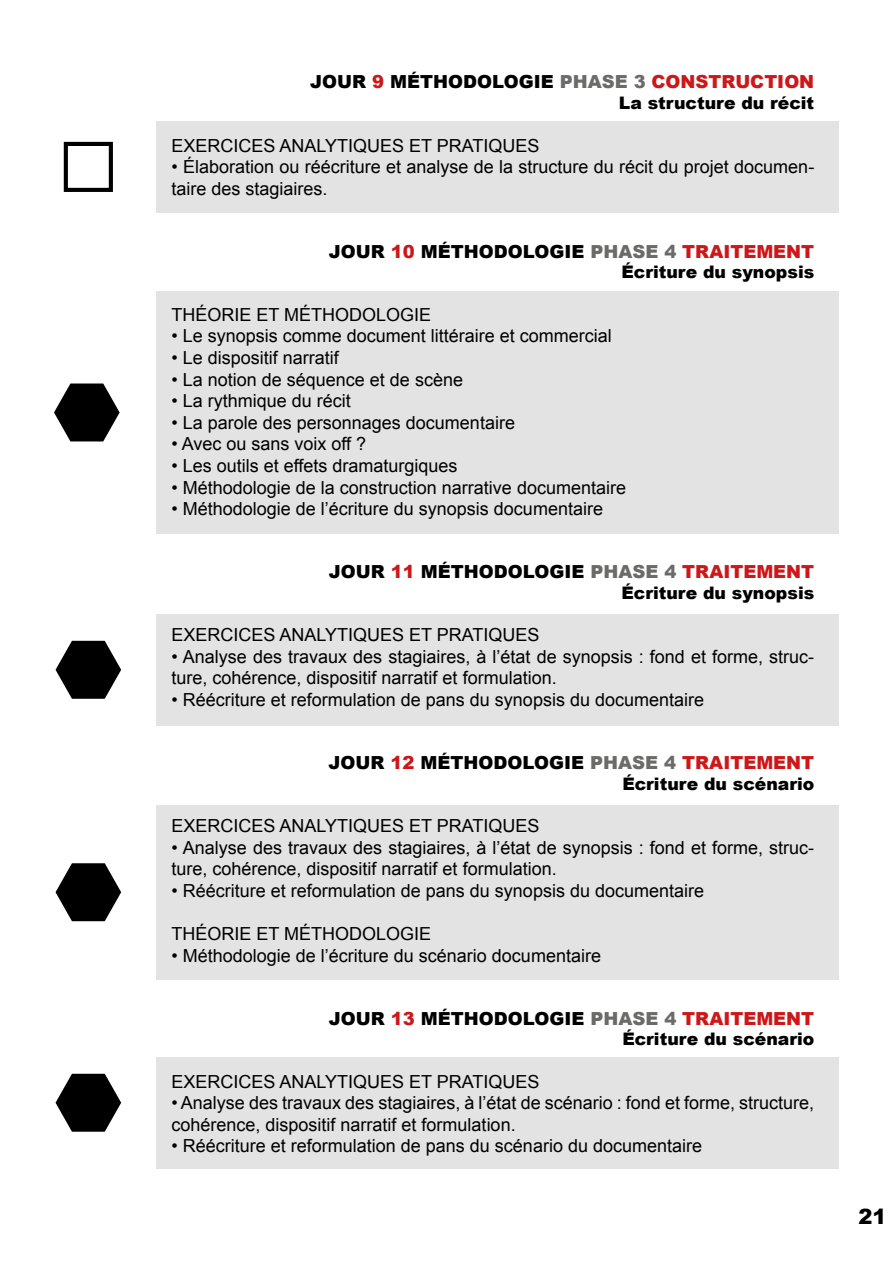
<style>
.page{position:relative;width:893px;height:1263px;background:#fff}
.page>*{position:absolute;margin:0;border:0;box-sizing:border-box;transform-origin:0 0}
.t1{font:900 21px "Arial";color:#000}
.t2{font:18px/21.6px "Arial";color:#000}
.t3{font:900 18px "Arial";color:#000}
.t4{font:900 17.25px "Arial";color:#000}
.s1{color:#cd1719}
.s2{color:#6b6b6a}
</style>
<div class="page">
<div style="left:157px;top:121px;width:682px;height:92px;background:#e3e3e3"></div>
<div style="left:157px;top:614px;width:682px;height:111px;background:#e3e3e3"></div>
<div style="left:157px;top:1057px;width:682px;height:111px;background:#e3e3e3"></div>
<div style="left:157px;top:291px;width:682px;height:243px;background:#e3e3e3"></div>
<div style="left:157px;top:805px;width:682px;height:175px;background:#e3e3e3"></div>
<div style="left:64px;top:142px;width:49px;height:50px;border:4px solid #000"></div>
<svg style="left:54px;top:383px;width:66px;height:58px"></svg>
<svg style="left:56px;top:641px;width:65px;height:58px"></svg>
<svg style="left:56px;top:863px;width:65px;height:58px"></svg>
<svg style="left:56px;top:1074px;width:65px;height:58px"></svg>
<p class="t3" style="left:310px;top:69px;width:506px">JOUR <span class="s1">9</span> MÉTHODOLOGIE <span class="s2">PHASE 3</span> <span class="s1">CONSTRUCTION</span></p>
<p class="t4" style="left:619px;top:91px;width:197px">La structure du récit</p>
<p class="t2" style="left:171px;top:135px;width:370px">EXERCICES ANALYTIQUES ET PRATIQUES</p>
<p class="t2" style="left:171px;top:156px;width:644px">• Élaboration ou réécriture et analyse de la structure du récit du projet documen&shy;taire des stagiaires.</p>
<p class="t3" style="left:329px;top:238px;width:487px">JOUR <span class="s1">10</span> MÉTHODOLOGIE <span class="s2">PHASE 4</span> <span class="s1">TRAITEMENT</span></p>
<p class="t4" style="left:621px;top:260px;width:194px">Écriture du synopsis</p>
<p class="t2" style="left:171px;top:304px;width:261px">THÉORIE ET MÉTHODOLOGIE</p>
<p class="t2" style="left:171px;top:325px;width:442px">• Le synopsis comme document littéraire et commercial</p>
<p class="t2" style="left:171px;top:347px;width:169px">• Le dispositif narratif</p>
<p class="t2" style="left:171px;top:369px;width:293px">• La notion de séquence et de scène</p>
<p class="t2" style="left:171px;top:390px;width:181px">• La rythmique du récit</p>
<p class="t2" style="left:171px;top:412px;width:345px">• La parole des personnages documentaire</p>
<p class="t2" style="left:171px;top:433px;width:196px">• Avec ou sans voix off ?</p>
<p class="t2" style="left:171px;top:455px;width:288px">• Les outils et effets dramaturgiques</p>
<p class="t2" style="left:171px;top:477px;width:456px">• Méthodologie de la construction narrative documentaire</p>
<p class="t2" style="left:171px;top:498px;width:433px">• Méthodologie de l’écriture du synopsis documentaire</p>
<p class="t3" style="left:329px;top:559px;width:487px">JOUR <span class="s1">11</span> MÉTHODOLOGIE <span class="s2">PHASE 4</span> <span class="s1">TRAITEMENT</span></p>
<p class="t4" style="left:621px;top:580px;width:194px">Écriture du synopsis</p>
<p class="t2" style="left:171px;top:624px;width:370px">EXERCICES ANALYTIQUES ET PRATIQUES</p>
<p class="t2" style="left:171px;top:646px;width:644px">• Analyse des travaux des stagiaires, à l’état de synopsis : fond et forme, struc&shy;ture, cohérence, dispositif narratif et formulation.</p>
<p class="t2" style="left:171px;top:689px;width:534px">• Réécriture et reformulation de pans du synopsis du documentaire</p>
<p class="t3" style="left:329px;top:749px;width:487px">JOUR <span class="s1">12</span> MÉTHODOLOGIE <span class="s2">PHASE 4</span> <span class="s1">TRAITEMENT</span></p>
<p class="t4" style="left:622px;top:771px;width:193px">Écriture du scénario</p>
<p class="t2" style="left:171px;top:815px;width:370px">EXERCICES ANALYTIQUES ET PRATIQUES</p>
<p class="t2" style="left:171px;top:837px;width:644px">• Analyse des travaux des stagiaires, à l’état de synopsis : fond et forme, struc&shy;ture, cohérence, dispositif narratif et formulation.</p>
<p class="t2" style="left:171px;top:880px;width:534px">• Réécriture et reformulation de pans du synopsis du documentaire</p>
<p class="t2" style="left:171px;top:923px;width:261px">THÉORIE ET MÉTHODOLOGIE</p>
<p class="t2" style="left:171px;top:945px;width:431px">• Méthodologie de l’écriture du scénario documentaire</p>
<p class="t3" style="left:329px;top:1005px;width:487px">JOUR <span class="s1">13</span> MÉTHODOLOGIE <span class="s2">PHASE 4</span> <span class="s1">TRAITEMENT</span></p>
<p class="t4" style="left:622px;top:1027px;width:193px">Écriture du scénario</p>
<p class="t2" style="left:171px;top:1071px;width:370px">EXERCICES ANALYTIQUES ET PRATIQUES</p>
<p class="t2" style="left:171px;top:1092px;width:644px">• Analyse des travaux des stagiaires, à l’état de scénario : fond et forme, structure, cohérence, dispositif narratif et formulation.</p>
<p class="t2" style="left:171px;top:1135px;width:532px">• Réécriture et reformulation de pans du scénario du documentaire</p>
<p class="t1" style="left:858px;top:1201px;width:30px">21</p>
</div>
